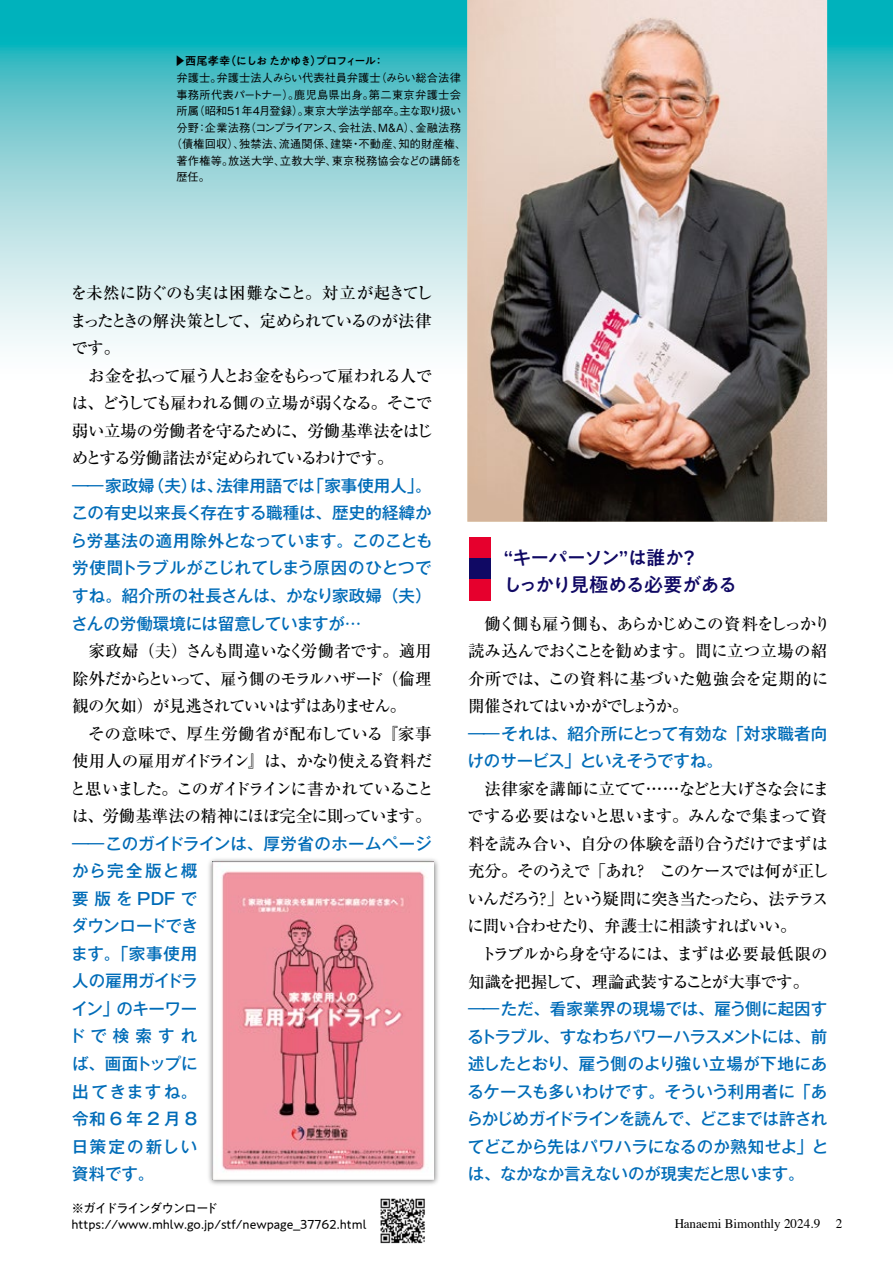
<style>
.page{position:relative;width:893px;height:1263px;background:#fff}
.page>*{position:absolute;margin:0;border:0;box-sizing:border-box;transform-origin:0 0}
.t1{font:500 19.5px/27px "PA1 Gothic Std";letter-spacing:-.08em;color:#100964}
.t2{font:500 16.5px/27.5px "Ryumin Pr 6";letter-spacing:-.055em;color:#000}
.t3{font:500 16.5px/27.5px "Gothic MB101 Pr 6";color:#006cb8;text-align:justify}
.t4{font:500 16.5px/27.5px "Ryumin Pr 6";letter-spacing:-.075em;color:#000}
.t5{font:500 16.5px/27.5px "Gothic MB101 Pr 6";letter-spacing:.02em;color:#006cb8}
.t6{font:13.2px "Times";color:#000}
.t7{font:12.75px/16.5px "PA1 Gothic Std";color:#000}
.t8{font:500 11.25px "Gothic BBB Pro";letter-spacing:.01em;color:#000}
.t9{font:500 11.25px "PA1 Gothic Std";letter-spacing:-.07em;color:#000}
.s1{font-family:"Koz Go Pr 6 N";font-weight:400}
</style>
<div class="page">
<svg style="left:0;top:0;width:893px;height:383px;background:#97d8dd"></svg>
<div style="left:470px;top:537px;width:21px;height:21px;background:#e6002d"></div>
<div style="left:470px;top:558px;width:21px;height:22px;background:#100964"></div>
<div style="left:470px;top:580px;width:21px;height:21px;background:#e6002d"></div>
<img style="left:380px;top:1198px;width:45px;height:46px">
<img style="left:208px;top:859px;width:230px;height:326px">
<img style="left:212px;top:861px;width:221px;height:319px">
<img style="left:467px;top:0;width:360px;height:522px">
<p class="t9" style="left:174px;top:54px;width:212px"><span class="s1">▶</span>西尾孝幸（にしお たかゆき）プロフィール：</p>
<p class="t8" style="left:176px;top:69px;width:286px">弁護士。弁護士法人みらい代表社員弁護士（みらい総合法律</p>
<p class="t8" style="left:176px;top:85px;width:286px">事務所代表パートナー）。鹿児島県出身。第二東京弁護士会</p>
<p class="t8" style="left:176px;top:102px;width:286px">所属（昭和51年4月登録）。東京大学法学部卒。主な取り扱い</p>
<p class="t8" style="left:176px;top:118px;width:286px">分野：企業法務（コンプライアンス、会社法、M&amp;A）、金融法務</p>
<p class="t8" style="left:171px;top:135px;width:297px">（債権回収）、独禁法、流通関係、建築・不動産、知的財産権、</p>
<p class="t8" style="left:176px;top:152px;width:287px">著作権等。放送大学、立教大学、東京税務協会などの講師を</p>
<p class="t8" style="left:176px;top:168px;width:35px">歴任。</p>
<p class="t4" style="left:70px;top:279px;width:364px">を未然に防ぐのも実は困難なこと。対立が起きてしまったときの解決策として、定められているのが法律です。<br>　お金を払って雇う人とお金をもらって雇われる人では、どうしても雇われる側の立場が弱くなる。そこで弱い立場の労働者を守るために、労働基準法をはじめとする労働諸法が定められているわけです。</p>
<p class="t3" style="left:71px;top:471px;width:363px">――家政婦（夫）は、法律用語では「家事使用人」。この有史以来長く存在する職種は、歴史的経緯から労基法の適用除外となっています。このことも労使間トラブルがこじれてしまう原因のひとつですね。紹介所の社長さんは、かなり家政婦（夫）さんの労働環境には留意していますが…</p>
<p class="t2" style="left:70px;top:636px;width:366px;text-indent:19px">家政婦（夫）さんも間違いなく労働者です。適用除外だからといって、雇う側のモラルハザード（倫理観の欠如）が見逃されていいはずはありません。<br>　その意味で、厚生労働省が配布している『家事使用人の雇用ガイドライン』は、かなり使える資料だと思いました。このガイドラインに書かれていることは、労働基準法の精神にほぼ完全に則っています。</p>
<p class="t5" style="left:69px;top:829px;width:364px">――このガイドラインは、厚労省のホームページから完全版と概<br>要版をPDFで<br>ダウンロードでき<br>ます。「家事使用<br>人の雇用ガイドラ<br>イン」のキーワー<br>ドで検索すれ<br>ば、画面トップに<br>出てきますね。<br>令和6年2月8<br>日策定の新しい<br>資料です。</p>
<p class="t7" style="left:71px;top:1200px;width:297px">※ガイドラインダウンロードhttps://www.mhlw.go.jp/stf/newpage_37762.html</p>
<p class="t1" style="left:503px;top:546px;width:236px">“キーパーソン”は誰か？<br>しっかり見極める必要がある</p>
<p class="t2" style="left:468px;top:609px;width:364px">　働く側も雇う側も、あらかじめこの資料をしっかり読み込んでおくことを勧めます。間に立つ立場の紹介所では、この資料に基づいた勉強会を定期的に開催されてはいかがでしょうか。</p>
<p class="t3" style="left:468px;top:719px;width:361px">――それは、紹介所にとって有効な「対求職者向けのサービス」といえそうですね。</p>
<p class="t2" style="left:467px;top:774px;width:364px">　法律家を講師に立てて……などと大げさな会にまでする必要はないと思います。みんなで集まって資料を読み合い、自分の体験を語り合うだけでまずは充分。そのうえで「あれ？　このケースでは何が正しいんだろう？」という疑問に突き当たったら、法テラスに問い合わせたり、弁護士に相談すればいい。<br>　トラブルから身を守るには、まずは必要最低限の知識を把握して、理論武装することが大事です。</p>
<p class="t3" style="left:466px;top:994px;width:363px">――ただ、看家業界の現場では、雇う側に起因するトラブル、すなわちパワーハラスメントには、前述したとおり、雇う側のより強い立場が下地にあるケースも多いわけです。そういう利用者に「あらかじめガイドラインを読んで、どこまでは許されてどこから先はパワハラになるのか熟知せよ」とは、なかなか言えないのが現実だと思います。</p>
<p class="t6" style="left:675px;top:1211px;width:169px">Hanaemi Bimonthly 2024.9 2</p>
</div>
